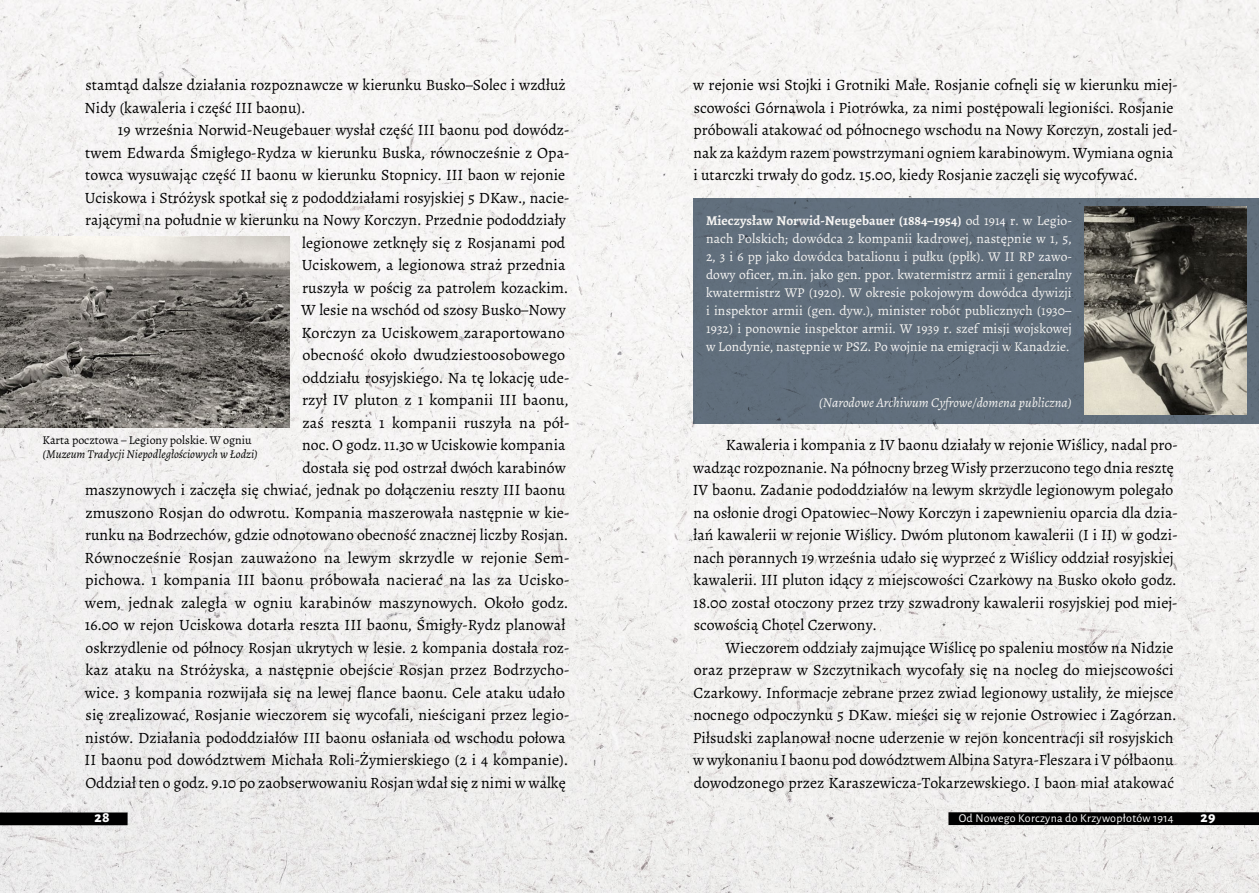
<style>
.page{position:relative;width:1259px;height:893px;background:#fff}
.page>*{position:absolute;margin:0;border:0;box-sizing:border-box;transform-origin:0 0}
.Akapit{font:15.75px/22.5px "Alegreya";color:#000;text-align:right}
.Akapit__10{font:15.75px/22.5px "Alegreya";color:#000}
.t1{font:800 15px "Alegreya Sans";color:#fff}
.t2{font:13.5px/18px "Alegreya";color:#fff;text-align:justify}
.t3{font:italic 13.5px "Alegreya";color:#fff}
.Podpisy{font:italic 12px/14.4px "Alegreya";color:#000}
.t4{font:12px "Alegreya Sans";letter-spacing:.025em;color:#fff}
.s1{font-style:normal}
.s2{font-weight:700}
</style>
<div class="page">
<img style="left:0;top:0;width:1259px;height:893px">
<img style="left:0;top:237px;width:289px;height:191px">
<div style="left:693px;top:198px;width:566px;height:225px;background:#616e7c"></div>
<img style="left:1084px;top:207px;width:162px;height:208px">
<div style="left:0;top:812px;width:128px;height:13px;background:#000"></div>
<div style="left:948px;top:812px;width:311px;height:13px;background:#000"></div>
<p class="Akapit__10" style="left:85px;top:74px;width:483px">stamtąd dalsze działania rozpoznawcze w kierunku Busko–Solec i wzdłuż<br>Nidy (kawaleria i część III baonu).</p>
<p class="Akapit" style="left:85px;top:119px;width:486px">19 września Norwid-Neugebauer wysłał część III baonu pod dowódz&shy;twem Edwarda Śmigłego-Rydza w kierunku Buska, równocześnie z Opa&shy;towca wysuwając część II baonu w kierunku Stopnicy. III baon w rejonie Uciskowa i Stróżysk spotkał się z pododdziałami rosyjskiej 5 DKaw., nacie&shy;rającymi na południe w kierunku na Nowy Korczyn. Przednie pododdziały legionowe zetknęły się z Rosjanami pod<br>Uciskowem, a legionowa straż przednia<br>ruszyła w pościg za patrolem kozackim.<br>W lesie na wschód od szosy Busko–Nowy<br>Korczyn za Uciskowem zaraportowano<br>obecność około dwudziestoosobowego<br>oddziału rosyjskiego. Na tę lokację ude-<br>rzył IV pluton z 1 kompanii III baonu,<br>zaś reszta 1 kompanii ruszyła na pół-<br>noc. O godz. 11.30 w Uciskowie kompania<br>dostała się pod ostrzał dwóch karabinów<br>maszynowych i zaczęła się chwiać, jednak po dołączeniu reszty III baonu zmuszono Rosjan do odwrotu. Kompania maszerowała następnie w kie&shy;runku na Bodrzechów, gdzie odnotowano obecność znacznej liczby Rosjan.<br>Równocześnie Rosjan zauważono na lewym skrzydle w rejonie Sem&shy;pichowa. 1 kompania III baonu próbowała nacierać na las za Ucisko&shy;wem, jednak zaległa w ogniu karabinów maszynowych. Około godz.<br>16.00 w rejon Uciskowa dotarła reszta III baonu, Śmigły-Rydz planował oskrzydlenie od północy Rosjan ukrytych w lesie. 2 kompania dostała roz&shy;kaz ataku na Stróżyska, a następnie obejście Rosjan przez Bodrzycho&shy;wice. 3 kompania rozwijała się na lewej flance baonu. Cele ataku udało się zrealizować, Rosjanie wieczorem się wycofali, nieścigani przez legio&shy;nistów. Działania pododdziałów III baonu osłaniała od wschodu połowa II baonu pod dowództwem Michała Roli-Żymierskiego (2 i 4 kompanie).<br>Oddział ten o godz. 9.10 po zaobserwowaniu Rosjan wdał się z nimi w walkę</p>
<p class="Podpisy" style="left:43px;top:433px;width:217px"><span class="s1">Karta pocztowa – Legiony polskie. W ogniu </span>(Muzeum Tradycji Niepodległościowych w Łodzi)</p>
<p class="Akapit" style="left:693px;top:74px;width:486px;text-align:left">w rejonie wsi Stojki i Grotniki Małe. Rosjanie cofnęli się w kierunku miej&shy;scowości Górnawola i Piotrówka, za nimi postępowali legioniści. Rosjanie próbowali atakować od północnego wschodu na Nowy Korczyn, zostali jed&shy;nak za każdym razem powstrzymani ogniem karabinowym. Wymiana ognia i utarczki trwały do godz. 15.00, kiedy Rosjanie zaczęli się wycofywać.</p>
<p class="t2" style="left:706px;top:211px;width:367px"><span class="s2">Mieczysław Norwid-Neugebauer (1884–1954)</span> od 1914 r. w Legio&shy;nach Polskich; dowódca 2 kompanii kadrowej, następnie w 1, 5, 2, 3 i 6 pp jako dowódca batalionu i pułku (ppłk). W II RP zawo&shy;dowy oficer, m.in. jako gen. ppor. kwatermistrz armii i generalny kwatermistrz WP (1920). W okresie pokojowym dowódca dywizji i inspektor armii (gen. dyw.), minister robót publicznych (1930– 1932) i ponownie inspektor armii. W 1939 r. szef misji wojskowej w Londynie, następnie w PSZ. Po wojnie na emigracji w Kanadzie.</p>
<p class="t3" style="left:819px;top:394px;width:254px">(Narodowe Archiwum Cyfrowe/domena publiczna)</p>
<p class="Akapit__10" style="left:693px;top:434px;width:486px;text-indent:33px">Kawaleria i kompania z IV baonu działały w rejonie Wiślicy, nadal pro&shy;wadząc rozpoznanie. Na północny brzeg Wisły przerzucono tego dnia resztę IV baonu. Zadanie pododdziałów na lewym skrzydle legionowym polegało na osłonie drogi Opatowiec–Nowy Korczyn i zapewnieniu oparcia dla dzia&shy;łań kawalerii w rejonie Wiślicy. Dwóm plutonom kawalerii (I i II) w godzi&shy;nach porannych 19 września udało się wyprzeć z Wiślicy oddział rosyjskiej kawalerii. III pluton idący z miejscowości Czarkowy na Busko około godz.<br>18.00 został otoczony przez trzy szwadrony kawalerii rosyjskiej pod miej&shy;scowością Chotel Czerwony.</p>
<p class="Akapit__10" style="left:693px;top:636px;width:485px;text-indent:33px">Wieczorem oddziały zajmujące Wiślicę po spaleniu mostów na Nidzie oraz przepraw w Szczytnikach wycofały się na nocleg do miejscowości Czarkowy. Informacje zebrane przez zwiad legionowy ustaliły, że miejsce nocnego odpoczynku 5 DKaw. mieści się w rejonie Ostrowiec i Zagórzan.<br>Piłsudski zaplanował nocne uderzenie w rejon koncentracji sił rosyjskich w wykonaniu I baonu pod dowództwem Albina Satyra-Fleszara i V półbaonu dowodzonego przez Karaszewicza-Tokarzewskiego. I baon miał atakować</p>
<p class="t1" style="left:94px;top:806px;width:17px">28</p>
<p class="t4" style="left:958px;top:810px;width:216px">Od Nowego Korczyna do Krzywopłotów 1914</p>
<p class="t1" style="left:1200px;top:806px;width:16px">29</p>
</div>
